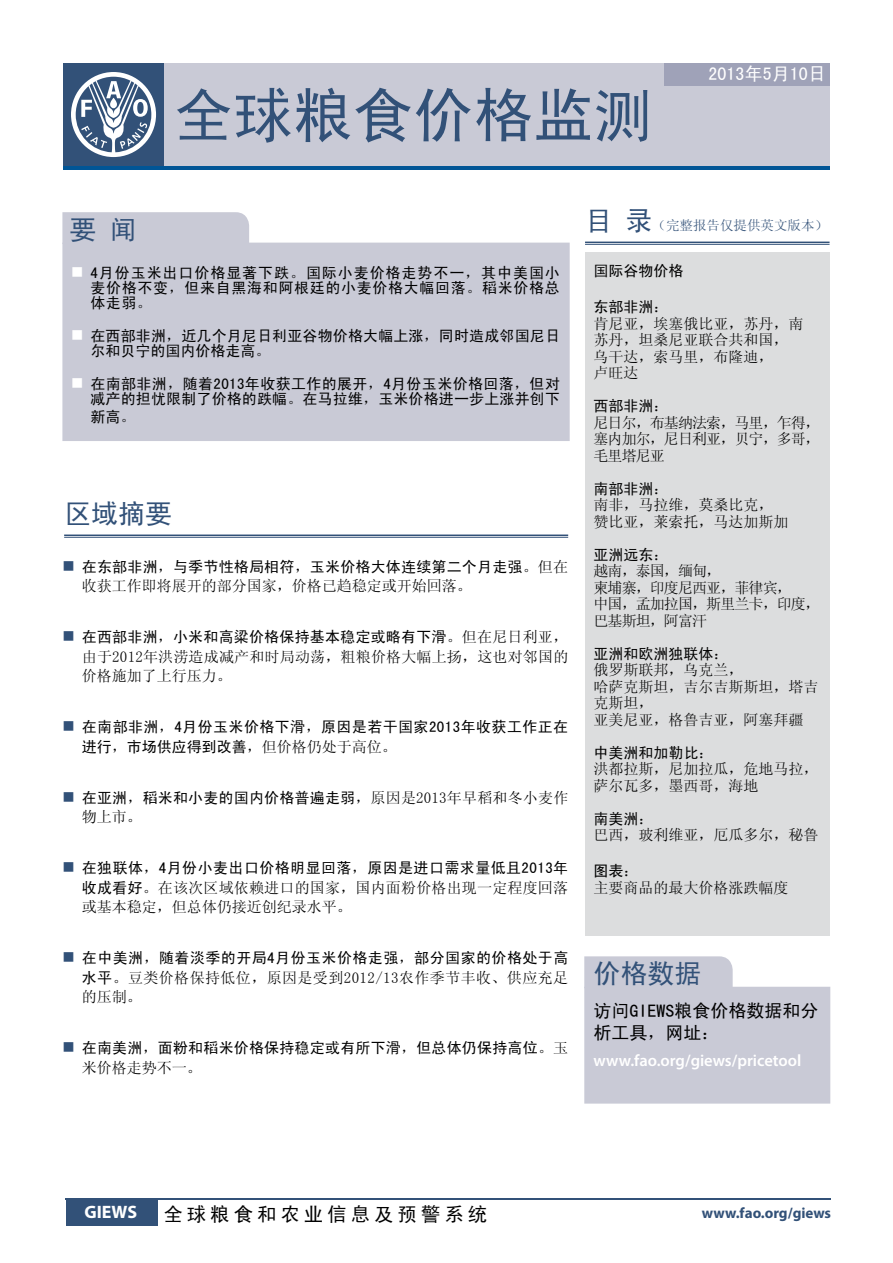
<style>
.page{position:relative;width:893px;height:1263px;background:#fff}
.page>*{position:absolute;margin:0;border:0;box-sizing:border-box;transform-origin:0 0}
.t1{font:60px "Sim Hei";color:#325178}
.t2{font:27px "Sim Hei";color:#325178}
.t3{font:19.5px "Sim Hei";letter-spacing:.2em;color:#000}
.t4{font:18px/21.6px "Sim Hei";color:#000}
.t5{font:18px "Sim Hei";color:#fff}
.t6{font:700 18px "Myriad Pro";color:#fff}
.t7{font:600 16.5px "Myriad Pro";color:#fff}
.t8{font:15px/15px "Sim Hei";letter-spacing:.015em;color:#000}
.t9{font:15px/16.5px "Sim Sun";color:#000}
.t10{font:15px/16.5px "Sim Sun";letter-spacing:-.06em;color:#000}
.t11{font:15px/19.5px "Sim Sun";letter-spacing:.025em;color:#000}
.t12{font:700 15px "Myriad Pro";color:#325178}
.t13{font:13.5px "Sim Sun";color:#325178}
.s1{font-family:"Sim Hei";font-size:27px}
.s2{color:#fff}
.s3{color:#325178}
.s4{font-family:"Sim Sun"}
.s5{font-family:"Sim Hei"}
</style>
<div class="page">
<div style="left:63px;top:63px;width:767px;height:105px;background:#325178"></div>
<div style="left:164px;top:63px;width:666px;height:106px;background:#c9cad6"></div>
<hr style="left:66px;top:1198px;width:765px;height:2px;background:#325178">
<hr style="left:63px;top:166px;width:767px;height:3px;background:#005596">
<svg style="left:71px;top:72px;width:85px;height:85px"></svg>
<div style="left:66px;top:1200px;width:92px;height:26px;background:#325178"></div>
<div style="left:664px;top:63px;width:166px;height:23px;background:#9fa2b8"></div>
<div style="left:585px;top:252px;width:245px;height:684px;background:#dcddde"></div>
<hr style="left:585px;top:242px;width:245px;height:1px;background:#325178">
<hr style="left:585px;top:244px;width:245px;height:1px;background:#325178">
<hr style="left:64px;top:534px;width:504px;height:2px;background:#325178">
<hr style="left:64px;top:537px;width:504px;height:1px;background:#325178">
<div style="left:62px;top:243px;width:508px;height:198px;background:#c9cad6"></div>
<div style="left:62px;top:212px;width:187px;height:32px;background:#c9cad6"></div>
<div style="left:584px;top:987px;width:246px;height:116px;background:#c9cad6"></div>
<div style="left:584px;top:956px;width:149px;height:32px;background:#c9cad6"></div>
<h2 class="t2" style="left:69px;top:216px;width:69px">要 闻</h2>
<h1 class="t1" style="left:173px;top:85px;width:481px">全球粮食价格监测</h1>
<p class="t5" style="left:709px;top:65px;width:118px">2013年5月10日</p>
<p class="t13" style="left:585px;top:218px;width:244px"><span class="s1">目 录</span>（完整报告仅提供英文版本）</p>
<p class="t8" style="left:90px;top:265px;width:471px;text-align:justify;text-indent:-19px"><span class="s2">■</span> 4月份玉米出口价格显著下跌。国际小麦价格走势不一，其中美国小麦价格不变，但来自黑海和阿根廷的小麦价格大幅回落。稻米价格总体走弱。</p>
<p class="t8" style="left:90px;top:328px;width:471px;text-indent:-19px"><span class="s2">■</span> 在西部非洲，近几个月尼日利亚谷物价格大幅上涨，同时造成邻国尼日尔和贝宁的国内价格走高。</p>
<p class="t8" style="left:71px;top:377px;width:490px;text-align:right"><span class="s2">■</span> 在南部非洲，随着2013年收获工作的展开，4月份玉米价格回落，但对减产的担忧限制了价格的跌幅。在马拉维，玉米价格进一步上涨并创下</p>
<p class="t8" style="left:90px;top:410px;width:46px">新高。</p>
<h2 class="t2" style="left:64px;top:499px;width:109px">区域摘要</h2>
<p class="t8" style="left:62px;top:559px;width:507px"><span class="s3">■</span> 在东部非洲，与季节性格局相符，玉米价格大体连续第二个月走强<span class="s4">。但在</span></p>
<p class="t9" style="left:82px;top:578px;width:392px">收获工作即将展开的部分国家，价格已趋稳定或开始回落。</p>
<p class="t8" style="left:62px;top:629px;width:507px"><span class="s3">■</span> 在西部非洲，小米和高粱价格保持基本稳定或略有下滑<span class="s4">。但在尼日利亚，</span></p>
<p class="t9" style="left:82px;top:647px;width:488px;line-height:19.5px">由于2012年洪涝造成减产和时局动荡，粗粮价格大幅上扬，这也对邻国的价格施加了上行压力。</p>
<p class="t8" style="left:82px;top:717px;width:488px;line-height:19.5px;text-indent:-19px"><span class="s3">■</span> 在南部非洲，4月份玉米价格下滑，原因是若干国家2013年收获工作正在进行，市场供应得到改善<span class="s4">，但价格仍处于高位。</span></p>
<p class="t8" style="left:62px;top:790px;width:507px"><span class="s3">■</span> 在亚洲，稻米和小麦的国内价格普遍走弱<span class="s4">，原因是2013年早稻和冬小麦作</span></p>
<p class="t9" style="left:82px;top:809px;width:61px">物上市。</p>
<p class="t8" style="left:62px;top:860px;width:507px"><span class="s3">■</span> 在独联体，4月份小麦出口价格明显回落，原因是进口需求量低且2013年</p>
<p class="t9" style="left:82px;top:878px;width:488px;line-height:19.5px"><span class="s5">收成看好</span>。在该次区域依赖进口的国家，国内面粉价格出现一定程度回落或基本稳定，但总体仍接近创纪录水平。</p>
<p class="t8" style="left:62px;top:950px;width:507px"><span class="s3">■</span> 在中美洲，随着淡季的开局4月份玉米价格走强，部分国家的价格处于高</p>
<p class="t11" style="left:82px;top:968px;width:488px"><span class="s5">水平</span>。豆类价格保持低位，原因是受到2012/13农作季节丰收、供应充足的压制。</p>
<p class="t8" style="left:62px;top:1040px;width:507px"><span class="s3">■</span> 在南美洲，面粉和稻米价格保持稳定或有所下滑，但总体仍保持高位<span class="s4">。玉</span></p>
<p class="t9" style="left:82px;top:1059px;width:121px">米价格走势不一。</p>
<p class="t8" style="left:593px;top:263px;width:91px">国际谷物价格</p>
<p class="t8" style="left:593px;top:299px;width:76px">东部非洲<span class="s4">：</span></p>
<p class="t9" style="left:593px;top:315px;width:211px">肯尼亚，埃塞俄比亚，苏丹，南苏丹，坦桑尼亚联合共和国，乌干达，索马里，布隆迪，<br>卢旺达</p>
<p class="t8" style="left:593px;top:398px;width:76px">西部非洲<span class="s4">：</span></p>
<p class="t9" style="left:593px;top:414px;width:228px;text-align:justify">尼日尔，布基纳法索，马里，乍得，塞内加尔，尼日利亚，贝宁，多哥，毛里塔尼亚</p>
<p class="t8" style="left:593px;top:481px;width:76px">南部非洲<span class="s4">：</span></p>
<p class="t9" style="left:593px;top:497px;width:196px">南非，马拉维，莫桑比克，赞比亚，莱索托，马达加斯加</p>
<p class="t8" style="left:593px;top:547px;width:76px">亚洲远东<span class="s4">：</span></p>
<p class="t10" style="left:593px;top:563px;width:228px">越南，泰国，缅甸，<br>柬埔寨，印度尼西亚，菲律宾，<br>中国，孟加拉国，斯里兰卡，印度，巴基斯坦，阿富汗</p>
<p class="t8" style="left:593px;top:646px;width:136px">亚洲和欧洲独联体<span class="s4">：</span></p>
<p class="t9" style="left:593px;top:662px;width:226px">俄罗斯联邦，乌克兰，<br>哈萨克斯坦，吉尔吉斯斯坦，塔吉克斯坦，<br>亚美尼亚，格鲁吉亚，阿塞拜疆</p>
<p class="t8" style="left:593px;top:745px;width:121px">中美洲和加勒比<span class="s4">：</span></p>
<p class="t9" style="left:593px;top:761px;width:226px">洪都拉斯，尼加拉瓜，危地马拉，萨尔瓦多，墨西哥，海地</p>
<p class="t8" style="left:593px;top:811px;width:61px">南美洲<span class="s4">：</span></p>
<p class="t9" style="left:593px;top:827px;width:226px">巴西，玻利维亚，厄瓜多尔，秘鲁</p>
<p class="t8" style="left:593px;top:863px;width:46px">图表<span class="s4">：</span></p>
<p class="t9" style="left:593px;top:879px;width:196px">主要商品的最大价格涨跌幅度</p>
<h2 class="t2" style="left:593px;top:960px;width:109px">价格数据</h2>
<p class="t4" style="left:593px;top:1000px;width:226px">访问GIEWS粮食价格数据和分析工具，网址：</p>
<p class="t7" style="left:593px;top:1050px;width:209px">www.fao.org/giews/pricetool</p>
<p class="t6" style="left:84px;top:1200px;width:54px">GIEWS</p>
<h3 class="t3" style="left:164px;top:1204px;width:325px">全球粮食和农业信息及预警系统</h3>
<p class="t12" style="left:702px;top:1203px;width:131px">www.fao.org/giews</p>
</div>
